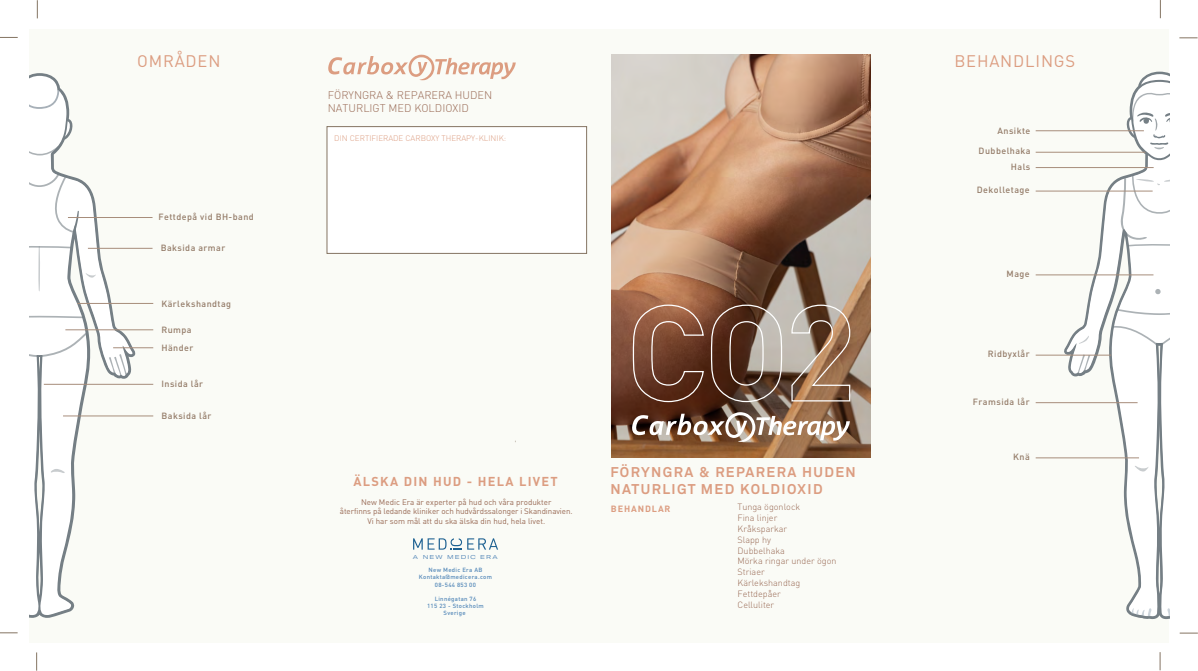
<style>
.page{position:relative;width:1198px;height:671px;background:#fff}
.page>*{position:absolute;margin:0;border:0;box-sizing:border-box;transform-origin:0 0}
.t1{font:16.6px "DIN";letter-spacing:.05em;color:#dc9d81}
.t2{font:700 14px/16.8px "Akkurat Pro";letter-spacing:.1em;color:#dc9d81}
.t3{font:700 12.8px "DIN";letter-spacing:.1em;color:#dc9d81}
.t4{font:300 11px/13.2px "DIN";color:#996a55}
.t5{font:300 9px/10.8px "DIN";color:#996a55}
.t6{font:500 9px/15.3px "DIN";letter-spacing:.05em;color:#947c69;text-align:right}
.t7{font:700 9px "DIN";letter-spacing:.1em;color:#dc9d81}
.t8{font:500 8.9px "DIN";letter-spacing:.05em;color:#947c69}
.t9{font:8px/9.6px "DIN";color:#996a55;text-align:center}
.t10{font:300 8px "DIN";color:#dc9d81}
.t11{font:500 6px/7.2px "DIN";letter-spacing:.05em;color:#5287b8;text-align:center}
.t12{font:5.6px "GT America Trial Exp Rg";letter-spacing:.2em;color:#5487b8}
</style>
<div class="page">
<div style="left:29px;top:29px;width:285px;height:613px;background:#fafbf6"></div>
<div style="left:314px;top:29px;width:285px;height:613px;background:#fafbf6"></div>
<div style="left:599px;top:29px;width:285px;height:613px;background:#fafbf6"></div>
<div style="left:884px;top:29px;width:285px;height:613px;background:#fafbf6"></div>
<div style="left:327px;top:126px;width:260px;height:127px;background:#fff;border:1px solid #847462"></div>
<svg style="left:413px;top:538px;width:85px;height:11px"></svg>
<svg style="left:1160px;top:0;width:1px;height:18px"></svg>
<svg style="left:1179px;top:38px;width:18px;height:1px"></svg>
<svg style="left:1180px;top:633px;width:18px;height:1px"></svg>
<svg style="left:1160px;top:652px;width:1px;height:18px"></svg>
<svg style="left:0;top:37px;width:18px;height:1px"></svg>
<svg style="left:37px;top:0;width:1px;height:18px"></svg>
<svg style="left:36px;top:652px;width:1px;height:18px"></svg>
<svg style="left:0;top:632px;width:18px;height:1px"></svg>
<svg style="left:328px;top:55px;width:188px;height:25px"></svg>
<svg style="left:1065px;top:151px;width:104px;height:467px"></svg>
<svg style="left:1135px;top:466px;width:13px;height:5px"></svg>
<svg style="left:1155px;top:289px;width:5px;height:5px"></svg>
<svg style="left:1077px;top:354px;width:13px;height:21px"></svg>
<svg style="left:1167px;top:608px;width:2px;height:8px"></svg>
<svg style="left:1131px;top:608px;width:20px;height:8px"></svg>
<svg style="left:1127px;top:72px;width:42px;height:89px"></svg>
<svg style="left:1117px;top:309px;width:52px;height:6px"></svg>
<svg style="left:1113px;top:326px;width:56px;height:19px"></svg>
<svg style="left:1079px;top:336px;width:10px;height:8px"></svg>
<svg style="left:1121px;top:175px;width:48px;height:71px"></svg>
<hr style="left:1036px;top:130px;width:108px;height:1px;background:#a78d7b">
<hr style="left:1036px;top:152px;width:109px;height:1px;background:#a78d7b">
<hr style="left:1036px;top:167px;width:118px;height:1px;background:#a78d7b">
<hr style="left:1036px;top:191px;width:117px;height:1px;background:#a78d7b">
<hr style="left:1036px;top:275px;width:117px;height:1px;background:#a78d7b">
<hr style="left:1036px;top:355px;width:75px;height:1px;background:#a78d7b">
<hr style="left:1036px;top:457px;width:103px;height:1px;background:#a78d7b">
<hr style="left:1036px;top:402px;width:101px;height:1px;background:#a78d7b">
<svg style="left:29px;top:84px;width:106px;height:533px"></svg>
<svg style="left:109px;top:354px;width:18px;height:23px"></svg>
<svg style="left:29px;top:74px;width:30px;height:35px"></svg>
<svg style="left:51px;top:469px;width:14px;height:4px"></svg>
<svg style="left:86px;top:273px;width:10px;height:4px"></svg>
<svg style="left:29px;top:146px;width:30px;height:9px"></svg>
<svg style="left:29px;top:316px;width:55px;height:2px"></svg>
<svg style="left:29px;top:332px;width:58px;height:25px"></svg>
<svg style="left:29px;top:246px;width:42px;height:45px"></svg>
<svg style="left:29px;top:174px;width:50px;height:60px"></svg>
<hr style="left:68px;top:217px;width:85px;height:1px;background:#a78d7b">
<hr style="left:88px;top:248px;width:65px;height:1px;background:#a78d7b">
<hr style="left:77px;top:303px;width:76px;height:1px;background:#a78d7b">
<hr style="left:65px;top:329px;width:88px;height:1px;background:#a78d7b">
<hr style="left:63px;top:416px;width:90px;height:1px;background:#a78d7b">
<hr style="left:44px;top:384px;width:109px;height:1px;background:#a78d7b">
<hr style="left:113px;top:347px;width:40px;height:1px;background:#a78d7b">
<img style="left:611px;top:54px;width:260px;height:403px">
<img style="left:632px;top:412px;width:218px;height:30px">
<svg style="left:631px;top:304px;width:152px;height:99px;background:#785443"></svg>
<svg style="left:791px;top:304px;width:60px;height:98px;background:#a2856f"></svg>
<h1 class="t1" style="left:137px;top:50px;width:85px">OMRÅDEN</h1>
<h1 class="t1" style="left:954px;top:50px;width:122px">BEHANDLINGS</h1>
<p class="t8" style="left:159px;top:211px;width:97px">Fettdepå vid BH-band</p>
<p class="t8" style="left:161px;top:242px;width:66px">Baksida armar</p>
<p class="t8" style="left:161px;top:297px;width:71px">Kärlekshandtag</p>
<p class="t8" style="left:161px;top:324px;width:32px">Rumpa</p>
<p class="t8" style="left:161px;top:342px;width:33px">Händer</p>
<p class="t8" style="left:161px;top:378px;width:43px">Insida lår</p>
<p class="t8" style="left:161px;top:410px;width:52px">Baksida lår</p>
<h3 class="t4" style="left:328px;top:88px;width:166px">FÖRYNGRA &amp; REPARERA HUDEN<br>NATURLIGT MED KOLDIOXID</h3>
<p class="t10" style="left:334px;top:133px;width:173px">DIN CERTIFIERADE CARBOXY THERAPY-KLINIK:</p>
<h3 class="t3" style="left:353px;top:473px;width:206px">ÄLSKA DIN HUD - HELA LIVET</h3>
<p class="t9" style="left:340px;top:497px;width:234px">New Medic Era är experter på hud och våra produkter<br>återfinns på ledande kliniker och hudvårdssalonger i Skandinavien.<br>Vi har som mål att du ska älska din hud, hela livet.</p>
<p class="t12" style="left:413px;top:554px;width:86px">A NEW MEDIC ERA</p>
<p class="t11" style="left:419px;top:566px;width:75px">New Medic Era AB<br>Kontakta@medicera.com<br>08-544 853 00</p>
<p class="t11" style="left:427px;top:595px;width:58px">Linnégatan 76<br>115 23 - Stockholm<br>Sverige</p>
<h2 class="t2" style="left:610px;top:463px;width:247px">FÖRYNGRA &amp; REPARERA HUDEN<br>NATURLIGT MED KOLDIOXID</h2>
<p class="t7" style="left:611px;top:502px;width:61px">BEHANDLAR</p>
<p class="t5" style="left:737px;top:501px;width:100px">Tunga ögonlock<br>Fina linjer<br>Kråksparkar<br>Slapp hy<br>Dubbelhaka<br>Mörka ringar under ögon<br>Striaer<br>Kärlekshandtag<br>Fettdepåer<br>Celluliter</p>
<p class="t6" style="left:997px;top:123px;width:34px">Ansikte</p>
<p class="t6" style="left:979px;top:143px;width:54px">Dubbelhaka<br>Hals</p>
<p class="t6" style="left:977px;top:182px;width:54px">Dekolletage</p>
<p class="t6" style="left:1007px;top:266px;width:25px">Mage</p>
<p class="t6" style="left:988px;top:346px;width:43px">Ridbyxlår</p>
<p class="t6" style="left:973px;top:394px;width:58px">Framsida lår</p>
<p class="t6" style="left:1013px;top:449px;width:18px">Knä</p>
</div>
